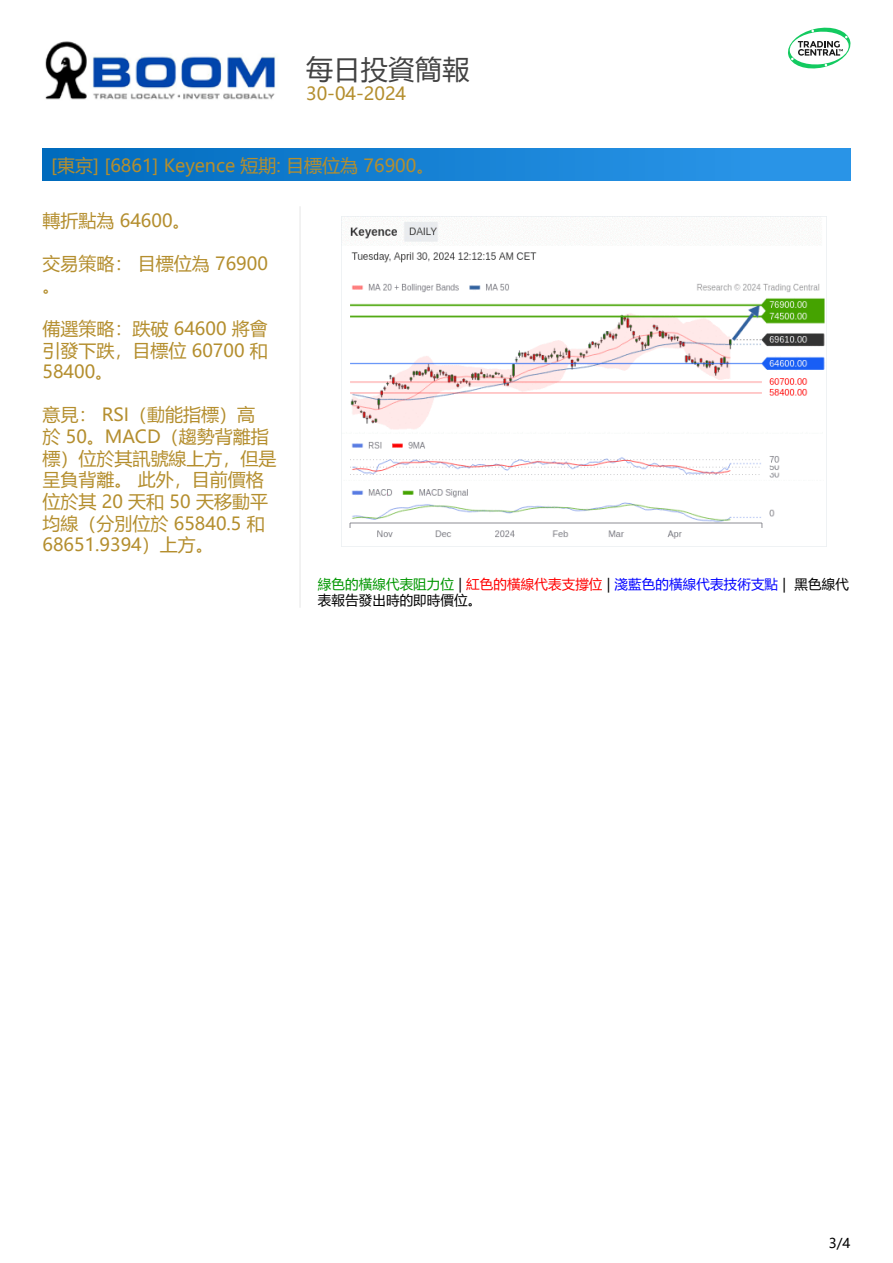
<style>
.page{position:relative;width:893px;height:1263px;background:#fff}
.page>*{position:absolute;margin:0;border:0;box-sizing:border-box;transform-origin:0 0}
.t1{font:27px "Microsoft Ya Hei UI";letter-spacing:.01em;color:#424242}
.t2{font:18px/21.6px "Microsoft Ya Hei UI";color:#b48e2e}
.t3{font:13.5px/16.2px "Microsoft Ya Hei UI";letter-spacing:.01em;color:#000}
.s1{color:#009600}
.s2{color:#f00}
.s3{color:#00f}
</style>
<div class="page">
<svg style="left:788px;top:28px;width:62px;height:40px"></svg>
<hr style="left:300px;top:206px;width:1px;height:402px;background:#e6e6e6">
<img style="left:45px;top:41px;width:231px;height:59px">
<img style="left:341px;top:217px;width:486px;height:329px">
<div style="left:43px;top:149px;width:807px;height:31px;background:linear-gradient(to right,#006bbd,#2d98eb)"></div>
<h1 class="t1" style="left:306px;top:51px;width:165px">每日投資簡報</h1>
<p class="t2" style="left:306px;top:82px;width:101px">30-04-2024</p>
<p class="t2" style="left:51px;top:154px;width:385px">[東京] [6861] Keyence 短期: 目標位為 76900。</p>
<p class="t2" style="left:43px;top:209px;width:150px">轉折點為 64600。</p>
<p class="t2" style="left:43px;top:252px;width:227px">交易策略： 目標位為 76900。</p>
<p class="t2" style="left:43px;top:317px;width:227px;text-align:justify">備選策略：跌破 64600 將會引發下跌，目標位 60700 和58400。</p>
<p class="t2" style="left:43px;top:404px;width:236px">意見： RSI（動能指標）高於 50。MACD（趨勢背離指標）位於其訊號線上方，但是呈負背離。 此外，目前價格位於其 20 天和 50 天移動平均線（分別位於 65840.5 和<br>68651.9394）上方。</p>
<p class="t3" style="left:318px;top:575px;width:532px"><span class="s1">綠色的橫線代表阻力位</span> | <span class="s2">紅色的橫線代表支撐位</span> | <span class="s3">淺藍色的橫線代表技術支點</span> | 黑色線代表報告發出時的即時價位。</p>
<p class="t3" style="left:829px;top:1235px;width:23px">3/4</p>
</div>
